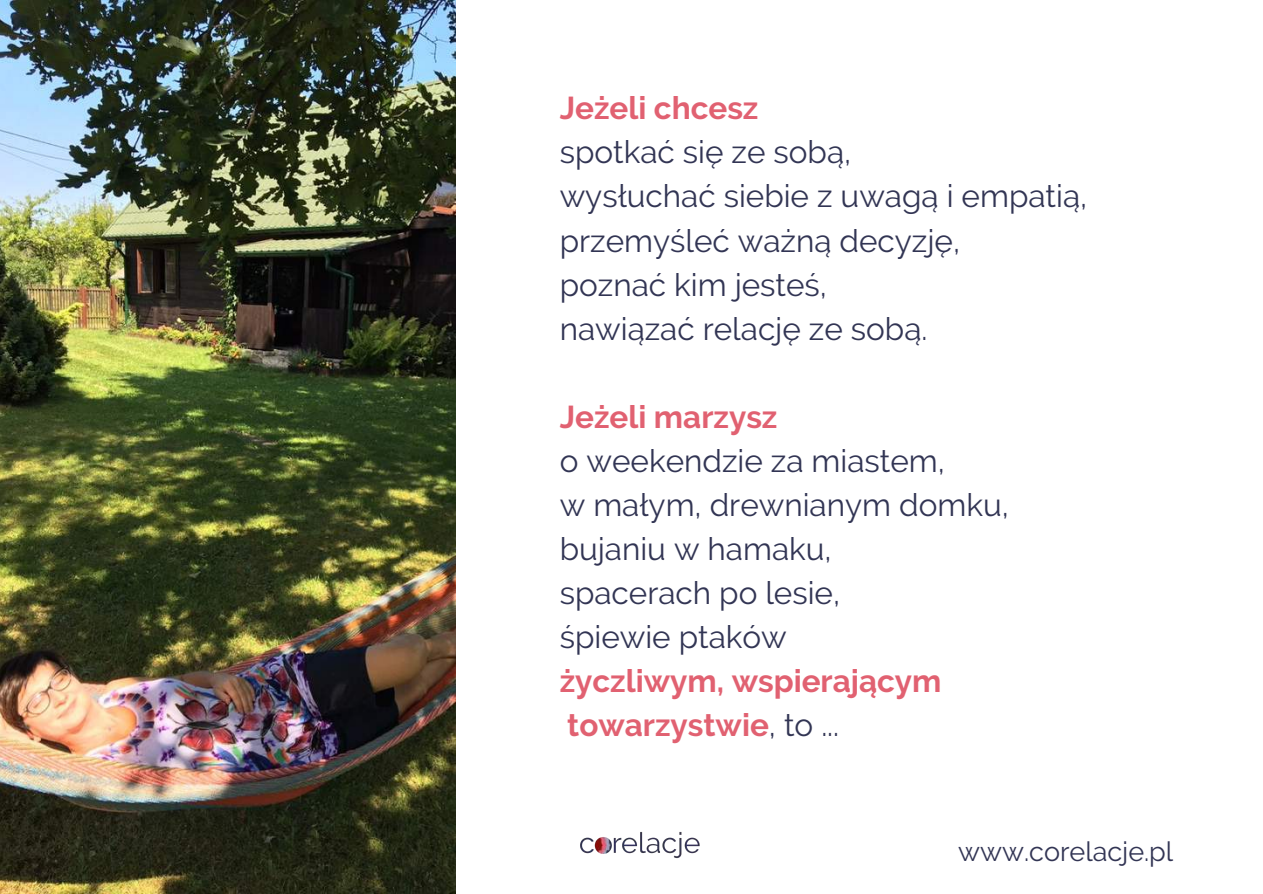
<style>
.page{position:relative;width:1263px;height:894px;background:#fff}
.page>*{position:absolute;margin:0;border:0;box-sizing:border-box;transform-origin:0 0}
.t1{font:31.5px/44.1px "Raleway";color:#323554}
.t2{font:700 31.5px/44.1px "Raleway";color:#e16171}
.t3{font:27px "Raleway";color:#323554}
.s1{font-weight:400;color:#323554}
</style>
<div class="page">
<img style="left:580px;top:831px;width:120px;height:28px">
<img style="left:0;top:0;width:455px;height:893px">
<p class="t2" style="left:560px;top:86px;width:200px">Jeżeli chcesz</p>
<p class="t1" style="left:560px;top:130px;width:529px">spotkać się ze sobą,<br>wysłuchać siebie z uwagą i empatią, przemyśleć ważną decyzję,<br>poznać kim jesteś,<br>nawiązać relację ze sobą.</p>
<p class="t2" style="left:560px;top:394px;width:219px">Jeżeli marzysz</p>
<p class="t1" style="left:560px;top:438px;width:451px">o weekendzie za miastem,<br>w małym, drewnianym domku, bujaniu w hamaku,<br>spacerach po lesie,<br>śpiewie ptaków</p>
<p class="t2" style="left:560px;top:659px;width:383px">życzliwym, wspierającym towarzystwie<span class="s1">, to ...</span></p>
<p class="t3" style="left:958px;top:835px;width:217px">www.corelacje.pl</p>
</div>
